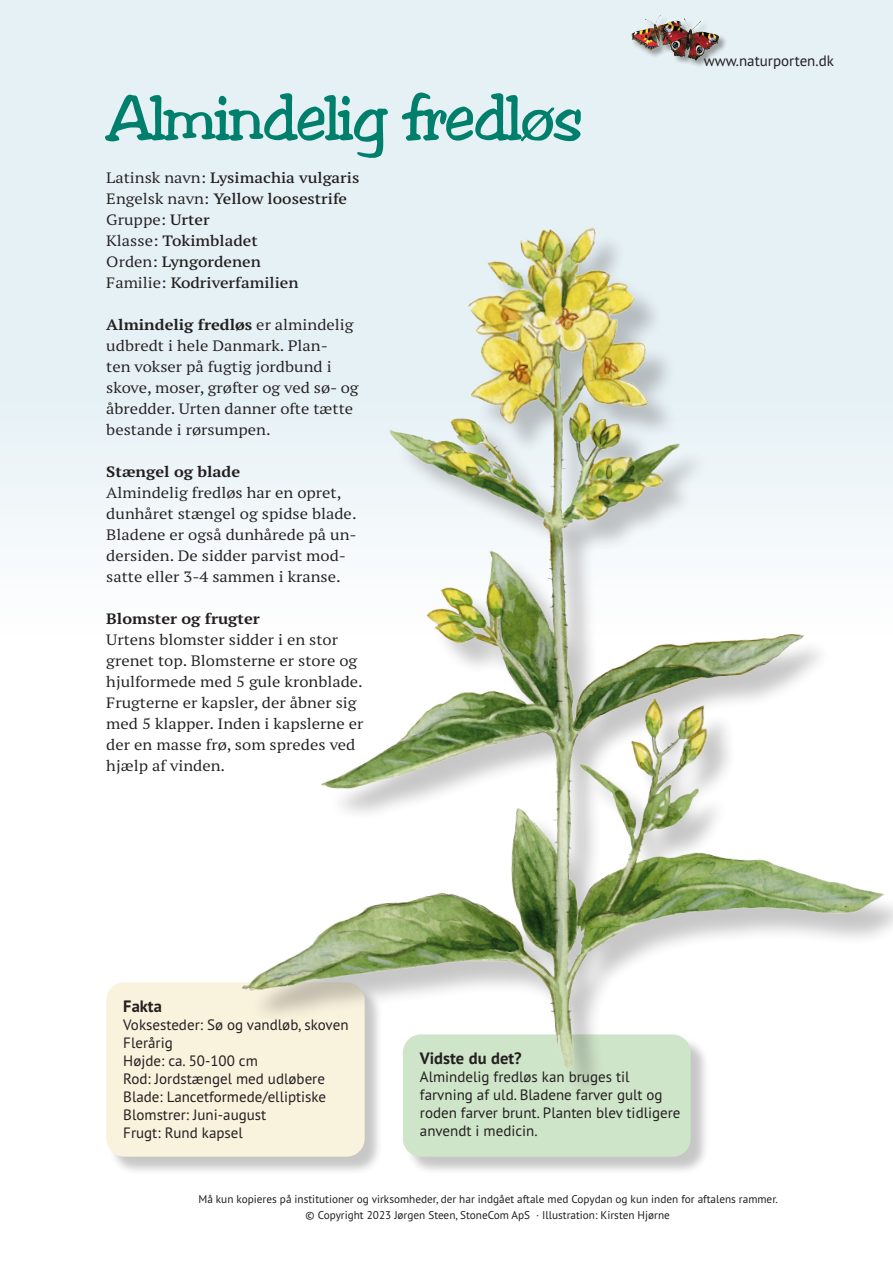
<style>
.page{position:relative;width:893px;height:1263px;background:#fff}
.page>*{position:absolute;margin:0;border:0;box-sizing:border-box;transform-origin:0 0}
.t1{font:60px "Toledo";letter-spacing:-.025em;color:#00806c}
.t2{font:700 16.5px "PT Sans Pro";color:#231f20}
.t3{font:expanded 15px/21px "PT Serif Pro";color:#231f20}
.t4{font:15px/18px "PT Sans Pro";color:#231f20}
.t5{font:600 expanded 15px/21px "PT Serif Pro";color:#231f20}
.t6{font:700 expanded 15px "PT Serif Pro";color:#231f20}
.t7{font:11.25px/16.5px "PT Sans Pro";color:#231f20;text-align:center}
.s1{font-weight:400}
.s2{font-weight:700}
</style>
<div class="page">
<div style="left:0;top:0;width:893px;height:1263px;background:linear-gradient(to bottom,#e3eff4,#fff)"></div>
<div style="left:632px;top:15px;width:96px;height:54px;background:#231f20;opacity:.4"></div>
<img style="left:631px;top:15px;width:58px;height:42px">
<div style="left:109px;top:985px;width:274px;height:190px;background:#231f20;opacity:.25"></div>
<div style="left:106px;top:982px;width:259px;height:175px;background:#f9f2dd;border-radius:18px"></div>
<div style="left:405px;top:1036px;width:304px;height:139px;background:#231f20;opacity:.25"></div>
<div style="left:403px;top:1034px;width:288px;height:123px;background:#cfe5c9;border-radius:18px"></div>
<img style="left:172px;top:193px;width:721px;height:913px">
<h1 class="t1" style="left:106px;top:81px;width:478px">Almindelig fredløs</h1>
<p class="t5" style="left:106px;top:166px;width:255px"><span class="s1">Latinsk navn:</span> Lysimachia vulgaris<br><span class="s1">Engelsk navn:</span> Yellow loosestrife<br><span class="s1">Gruppe:</span> Urter<br><span class="s1">Klasse:</span> Tokimbladet<br><span class="s1">Orden:</span> Lyngordenen<br><span class="s1">Familie:</span> Kodriverfamilien</p>
<p class="t3" style="left:106px;top:313px;width:254px"><span class="s2">Almindelig fredløs</span> er almindelig udbredt i hele Danmark. Plan-<br>ten vokser på fugtig jordbund i skove, moser, grøfter og ved sø- og åbredder. Urten danner ofte tætte bestande i rørsumpen.</p>
<p class="t6" style="left:106px;top:461px;width:135px">Stængel og blade</p>
<p class="t3" style="left:106px;top:481px;width:252px">Almindelig fredløs har en opret, dunhåret stængel og spidse blade.<br>Bladene er også dunhårede på un&shy;dersiden. De sidder parvist mod&shy;satte eller 3-4 sammen i kranse.</p>
<p class="t6" style="left:106px;top:608px;width:155px">Blomster og frugter</p>
<p class="t3" style="left:106px;top:628px;width:259px">Urtens blomster sidder i en stor grenet top. Blomsterne er store og hjulformede med 5 gule kronblade.<br>Frugterne er kapsler, der åbner sig med 5 klapper. Inden i kapslerne er der en masse frø, som spredes ved hjælp af vinden.</p>
<p class="t4" style="left:704px;top:52px;width:132px">www.naturporten.dk</p>
<p class="t2" style="left:123px;top:995px;width:40px">Fakta</p>
<p class="t4" style="left:123px;top:1015px;width:227px">Voksesteder: Sø og vandløb, skoven<br>Flerårig<br>Højde: ca. 50-100 cm<br>Rod: Jordstængel med udløbere<br>Blade: Lancetformede/elliptiske<br>Blomstrer: Juni-august<br>Frugt: Rund kapsel</p>
<p class="t2" style="left:420px;top:1047px;width:103px">Vidste du det?</p>
<p class="t4" style="left:420px;top:1067px;width:262px">Almindelig fredløs kan bruges til farvning af uld. Bladene farver gult og roden farver brunt. Planten blev tidligere anvendt i medicin.</p>
<p class="t7" style="left:198px;top:1190px;width:581px">Må kun kopieres på institutioner og virksomheder, der har indgået aftale med Copydan og kun inden for aftalens rammer. © Copyright 2023 Jørgen Steen, StoneCom ApS · Illustration: Kirsten Hjørne</p>
</div>
